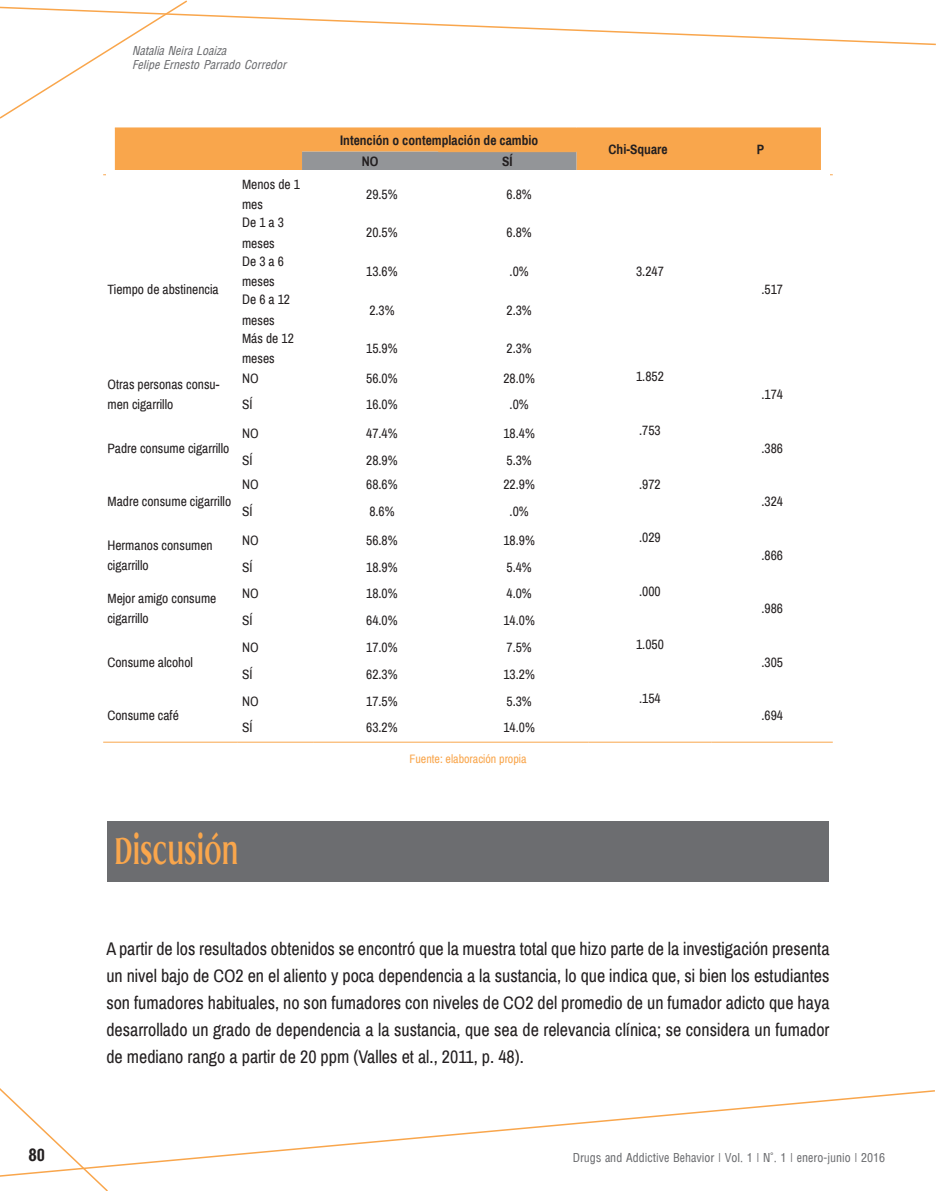
<style>
.page{position:relative;width:936px;height:1191px;background:#fff}
.page>*{position:absolute;margin:0;border:0;box-sizing:border-box;transform-origin:0 0}
.t1{font:700 37.5px "Griffon Condensed";letter-spacing:.02em;color:#f9a64c}
.t2{font:18px/27px "Archivo Narrow";color:#231f20;text-align:justify}
.t3{font:700 condensed 16.5px "Arena";color:#231f20}
.t4{font:13.5px/20.2px "Archivo Narrow";color:#231f20}
.t5{font:700 13.5px "Archivo Narrow";color:#231f20}
.t6{font:12px "Arena Condensed";color:#6c6d70}
.t7{font:italic condensed 12px/13.8px "Arena";color:#6c6d70}
.t8{font:12px "Archivo Narrow";color:#f9a64c}
</style>
<div class="page">
<svg style="left:109px;top:1090px;width:826px;height:77px"></svg>
<svg style="left:0;top:1088px;width:109px;height:103px"></svg>
<svg style="left:0;top:0;width:935px;height:119px"></svg>
<svg style="left:115px;top:129px;width:705px;height:41px;background:#e7a359"></svg>
<hr style="left:438px;top:151px;width:138px;height:1px;background:#f9a64c">
<hr style="left:115px;top:128px;width:187px;height:1px;background:#f9a64c">
<hr style="left:302px;top:128px;width:136px;height:1px;background:#f9a64c">
<hr style="left:438px;top:128px;width:138px;height:1px;background:#f9a64c">
<hr style="left:576px;top:128px;width:123px;height:1px;background:#f9a64c">
<hr style="left:699px;top:128px;width:121px;height:1px;background:#f9a64c">
<div style="left:107px;top:820px;width:721px;height:61px;background:#6c6d70"></div>
<hr style="left:103px;top:742px;width:135px;height:1px;background:#f9a64c">
<hr style="left:588px;top:742px;width:123px;height:1px;background:#f9a64c">
<hr style="left:711px;top:742px;width:121px;height:1px;background:#f9a64c">
<hr style="left:238px;top:742px;width:76px;height:1px;background:#f9a64c">
<hr style="left:314px;top:742px;width:136px;height:1px;background:#f9a64c">
<hr style="left:450px;top:742px;width:138px;height:1px;background:#f9a64c">
<hr style="left:103px;top:174px;width:135px;height:1px;background:#f9a64c">
<hr style="left:711px;top:174px;width:121px;height:1px;background:#f9a64c">
<div style="left:106px;top:171px;width:723px;height:7px;background:#fff"></div>
<p class="t3" style="left:28px;top:1145px;width:18px">80</p>
<p class="t7" style="left:132px;top:44px;width:156px">Natalia Neira Loaiza<br>Felipe Ernesto Parrado Corredor</p>
<p class="t5" style="left:340px;top:132px;width:200px">Intención o contemplación de cambio</p>
<p class="t5" style="left:362px;top:153px;width:18px">NO</p>
<p class="t5" style="left:502px;top:153px;width:12px">SÍ</p>
<p class="t4" style="left:107px;top:279px;width:113px">Tiempo de abstinencia</p>
<p class="t4" style="left:242px;top:174px;width:59px">Menos de 1 mes</p>
<p class="t4" style="left:366px;top:184px;width:33px">29.5%</p>
<p class="t4" style="left:506px;top:184px;width:27px">6.8%</p>
<p class="t4" style="left:242px;top:213px;width:43px">De 1 a 3 meses</p>
<p class="t4" style="left:366px;top:223px;width:33px">20.5%</p>
<p class="t4" style="left:506px;top:223px;width:27px">6.8%</p>
<p class="t4" style="left:242px;top:251px;width:43px">De 3 a 6 meses</p>
<p class="t4" style="left:366px;top:261px;width:33px">13.6%</p>
<p class="t4" style="left:509px;top:261px;width:21px">.0%</p>
<p class="t4" style="left:242px;top:290px;width:50px">De 6 a 12 meses</p>
<p class="t4" style="left:369px;top:300px;width:27px">2.3%</p>
<p class="t4" style="left:506px;top:300px;width:27px">2.3%</p>
<p class="t4" style="left:242px;top:328px;width:53px">Más de 12 meses</p>
<p class="t4" style="left:366px;top:338px;width:33px">15.9%</p>
<p class="t4" style="left:506px;top:338px;width:27px">2.3%</p>
<p class="t5" style="left:608px;top:141px;width:61px">Chi-Square</p>
<p class="t5" style="left:756px;top:141px;width:9px">P</p>
<p class="t4" style="left:636px;top:261px;width:29px">3.247</p>
<p class="t4" style="left:761px;top:279px;width:23px">.517</p>
<p class="t4" style="left:107px;top:374px;width:113px">Otras personas consu&shy;men cigarrillo</p>
<p class="t4" style="left:107px;top:438px;width:123px">Padre consume cigarrillo</p>
<p class="t4" style="left:107px;top:491px;width:125px">Madre consume cigarrillo</p>
<p class="t4" style="left:107px;top:535px;width:107px">Hermanos consumen cigarrillo</p>
<p class="t4" style="left:242px;top:368px;width:18px">NO</p>
<p class="t4" style="left:366px;top:368px;width:33px">56.0%</p>
<p class="t4" style="left:503px;top:368px;width:33px">28.0%</p>
<p class="t4" style="left:636px;top:367px;width:29px">1.852</p>
<p class="t4" style="left:242px;top:395px;width:12px">SÍ</p>
<p class="t4" style="left:366px;top:395px;width:33px">16.0%</p>
<p class="t4" style="left:509px;top:395px;width:21px">.0%</p>
<p class="t4" style="left:242px;top:423px;width:18px">NO</p>
<p class="t4" style="left:366px;top:423px;width:33px">47.4%</p>
<p class="t4" style="left:503px;top:423px;width:33px">18.4%</p>
<p class="t4" style="left:639px;top:420px;width:23px">.753</p>
<p class="t4" style="left:242px;top:450px;width:12px">SÍ</p>
<p class="t4" style="left:366px;top:450px;width:33px">28.9%</p>
<p class="t4" style="left:506px;top:450px;width:27px">5.3%</p>
<p class="t4" style="left:242px;top:474px;width:18px">NO</p>
<p class="t4" style="left:366px;top:474px;width:33px">68.6%</p>
<p class="t4" style="left:503px;top:474px;width:33px">22.9%</p>
<p class="t4" style="left:639px;top:474px;width:23px">.972</p>
<p class="t4" style="left:242px;top:501px;width:12px">SÍ</p>
<p class="t4" style="left:369px;top:501px;width:27px">8.6%</p>
<p class="t4" style="left:509px;top:501px;width:21px">.0%</p>
<p class="t4" style="left:242px;top:530px;width:18px">NO</p>
<p class="t4" style="left:366px;top:530px;width:33px">56.8%</p>
<p class="t4" style="left:503px;top:530px;width:33px">18.9%</p>
<p class="t4" style="left:639px;top:527px;width:23px">.029</p>
<p class="t4" style="left:242px;top:557px;width:12px">SÍ</p>
<p class="t4" style="left:366px;top:557px;width:33px">18.9%</p>
<p class="t4" style="left:506px;top:557px;width:27px">5.4%</p>
<p class="t4" style="left:107px;top:588px;width:110px">Mejor amigo consume cigarrillo</p>
<p class="t4" style="left:242px;top:584px;width:18px">NO</p>
<p class="t4" style="left:366px;top:584px;width:33px">18.0%</p>
<p class="t4" style="left:506px;top:584px;width:27px">4.0%</p>
<p class="t4" style="left:639px;top:581px;width:23px">.000</p>
<p class="t4" style="left:242px;top:610px;width:12px">SÍ</p>
<p class="t4" style="left:366px;top:610px;width:33px">64.0%</p>
<p class="t4" style="left:503px;top:610px;width:33px">14.0%</p>
<p class="t4" style="left:107px;top:652px;width:87px">Consume alcohol</p>
<p class="t4" style="left:107px;top:705px;width:73px">Consume café</p>
<p class="t4" style="left:242px;top:637px;width:18px">NO</p>
<p class="t4" style="left:366px;top:637px;width:33px">17.0%</p>
<p class="t4" style="left:506px;top:637px;width:27px">7.5%</p>
<p class="t4" style="left:636px;top:634px;width:29px">1.050</p>
<p class="t4" style="left:242px;top:664px;width:12px">SÍ</p>
<p class="t4" style="left:366px;top:664px;width:33px">62.3%</p>
<p class="t4" style="left:503px;top:664px;width:33px">13.2%</p>
<p class="t4" style="left:242px;top:691px;width:18px">NO</p>
<p class="t4" style="left:366px;top:691px;width:33px">17.5%</p>
<p class="t4" style="left:506px;top:691px;width:27px">5.3%</p>
<p class="t4" style="left:639px;top:688px;width:23px">.154</p>
<p class="t4" style="left:242px;top:717px;width:12px">SÍ</p>
<p class="t4" style="left:366px;top:717px;width:33px">63.2%</p>
<p class="t4" style="left:503px;top:717px;width:33px">14.0%</p>
<p class="t8" style="left:409px;top:751px;width:119px">Fuente: elaboración propia</p>
<h1 class="t1" style="left:115px;top:825px;width:125px">Discusión</h1>
<p class="t4" style="left:761px;top:384px;width:23px">.174</p>
<p class="t4" style="left:761px;top:438px;width:23px">.386</p>
<p class="t4" style="left:761px;top:491px;width:23px">.324</p>
<p class="t4" style="left:761px;top:545px;width:23px">.866</p>
<p class="t4" style="left:761px;top:598px;width:23px">.986</p>
<p class="t4" style="left:761px;top:652px;width:23px">.305</p>
<p class="t4" style="left:761px;top:705px;width:23px">.694</p>
<p class="t2" style="left:106px;top:935px;width:724px">A partir de los resultados obtenidos se encontró que la muestra total que hizo parte de la investigación presenta un nivel bajo de CO2 en el aliento y poca dependencia a la sustancia, lo que indica que, si bien los estudiantes son fumadores habituales, no son fumadores con niveles de CO2 del promedio de un fumador adicto que haya desarrollado un grado de dependencia a la sustancia, que sea de relevancia clínica; se considera un fumador de mediano rango a partir de 20 ppm (Valles et al., 2011, p. 48).</p>
<p class="t6" style="left:572px;top:1150px;width:314px">Drugs and Addictive Behavior | Vol. 1 | N°. 1 | enero-junio | 2016</p>
</div>
